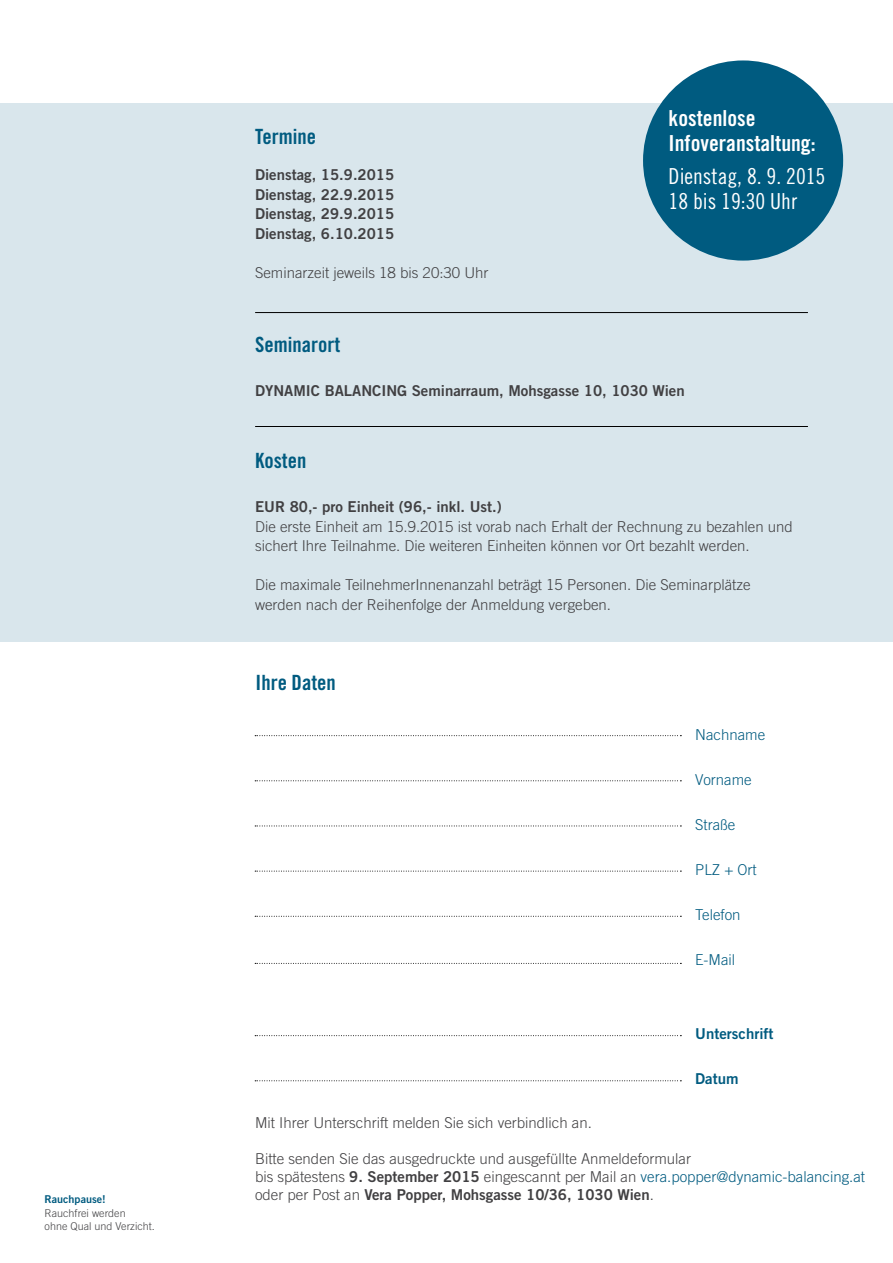
<style>
.page{position:relative;width:893px;height:1263px;background:#fff}
.page>*{position:absolute;margin:0;border:0;box-sizing:border-box;transform-origin:0 0}
.t1{font:22.05px/25.2px "Trade Gothic Cond Eighteen";color:#fff}
.t2{font:22.05px/25.2px "Trade Gothic Bold Cond Twenty";color:#fff}
.t3{font:21px "Trade Gothic Bold Cond Twenty";color:#005b80}
.t4{font:300 15px/19.5px "Trade Gothic";color:#414042}
.t5{font:15px/19.5px "Trade Gothic Bold Two";color:#414042;text-align:justify}
.t6{font:300 15px "Trade Gothic";color:#005b80}
.t7{font:15px "Trade Gothic Bold Two";color:#005b80}
.t8{font:300 10.8px/13.5px "Trade Gothic";color:#414042}
.t9{font:10.8px "Trade Gothic Bold Two";color:#005b80}
.s1{font-family:"Trade Gothic Bold Two";font-weight:400}
.s2{color:#005b80}
.s3{font-family:"Trade Gothic";font-weight:300}
</style>
<div class="page">
<div style="left:0;top:103px;width:893px;height:539px;background:#d9e6ec"></div>
<svg style="left:255px;top:735px;width:426px;height:1px"></svg>
<svg style="left:255px;top:780px;width:426px;height:1px"></svg>
<svg style="left:255px;top:825px;width:426px;height:1px"></svg>
<svg style="left:255px;top:871px;width:426px;height:1px"></svg>
<svg style="left:255px;top:916px;width:426px;height:1px"></svg>
<svg style="left:255px;top:963px;width:426px;height:1px"></svg>
<svg style="left:255px;top:1035px;width:426px;height:1px"></svg>
<svg style="left:255px;top:1080px;width:426px;height:1px"></svg>
<hr style="left:255px;top:312px;width:553px;height:1px;background:#000">
<hr style="left:255px;top:426px;width:553px;height:1px;background:#000">
<div style="left:643px;top:60px;width:200px;height:201px;background:#005b80;border-radius:50%"></div>
<p class="t9" style="left:45px;top:1193px;width:63px">Rauchpause!</p>
<p class="t8" style="left:45px;top:1206px;width:112px">Rauchfrei werden<br>ohne Qual und Verzicht.</p>
<h2 class="t3" style="left:255px;top:124px;width:63px">Termine</h2>
<p class="t5" style="left:255px;top:165px;width:141px">Dienstag, 15.9.2015<br>Dienstag, 22.9.2015<br>Dienstag, 29.9.2015<br>Dienstag, 6.10.2015</p>
<p class="t4" style="left:255px;top:262px;width:235px">Seminarzeit jeweils 18 bis 20:30 Uhr</p>
<h2 class="t3" style="left:255px;top:332px;width:87px">Seminarort</h2>
<h1 class="t2" style="left:669px;top:106px;width:148px">kostenlose<br>Infoveranstaltung:</h1>
<h1 class="t1" style="left:669px;top:163px;width:158px">Dienstag, 8. 9. 2015<br>18 bis 19:30 Uhr</h1>
<p class="t5" style="left:255px;top:381px;width:431px">DYNAMIC BALANCING Seminarraum, Mohsgasse 10, 1030 Wien</p>
<h2 class="t3" style="left:255px;top:447px;width:53px">Kosten</h2>
<p class="t5" style="left:255px;top:497px;width:248px">EUR 80,- pro Einheit (96,- inkl. Ust.)</p>
<p class="t4" style="left:255px;top:516px;width:539px">Die erste Einheit am 15.9.2015 ist vorab nach Erhalt der Rechnung zu bezahlen und sichert Ihre Teilnahme. Die weiteren Einheiten können vor Ort bezahlt werden.</p>
<p class="t4" style="left:255px;top:575px;width:497px">Die maximale TeilnehmerInnenanzahl beträgt 15 Personen. Die Seminarplätze werden nach der Reihenfolge der Anmeldung vergeben.</p>
<h2 class="t3" style="left:255px;top:670px;width:82px">Ihre Daten</h2>
<p class="t4" style="left:255px;top:1113px;width:338px">Mit Ihrer Unterschrift melden Sie sich verbindlich an.</p>
<p class="t6" style="left:695px;top:726px;width:72px">Nachname</p>
<p class="t6" style="left:695px;top:771px;width:58px">Vorname</p>
<p class="t6" style="left:695px;top:816px;width:42px">Straße</p>
<p class="t6" style="left:695px;top:861px;width:63px">PLZ + Ort</p>
<p class="t6" style="left:695px;top:906px;width:47px">Telefon</p>
<p class="t6" style="left:695px;top:951px;width:41px">E-Mail</p>
<p class="t7" style="left:695px;top:1024px;width:80px">Unterschrift</p>
<p class="t7" style="left:695px;top:1069px;width:45px">Datum</p>
<p class="t4" style="left:255px;top:1149px;width:611px;line-height:18px">Bitte senden Sie das ausgedruckte und ausgefüllte Anmeldeformular<br>bis spätestens <span class="s1">9. September 2015</span> eingescannt per Mail an <span class="s2">vera.popper@dynamic-balancing.at</span></p>
<p class="t5" style="left:255px;top:1184px;width:400px"><span class="s3">oder per Post an</span> Vera Popper, Mohsgasse 10/36, 1030 Wien<span class="s3">.</span></p>
</div>
